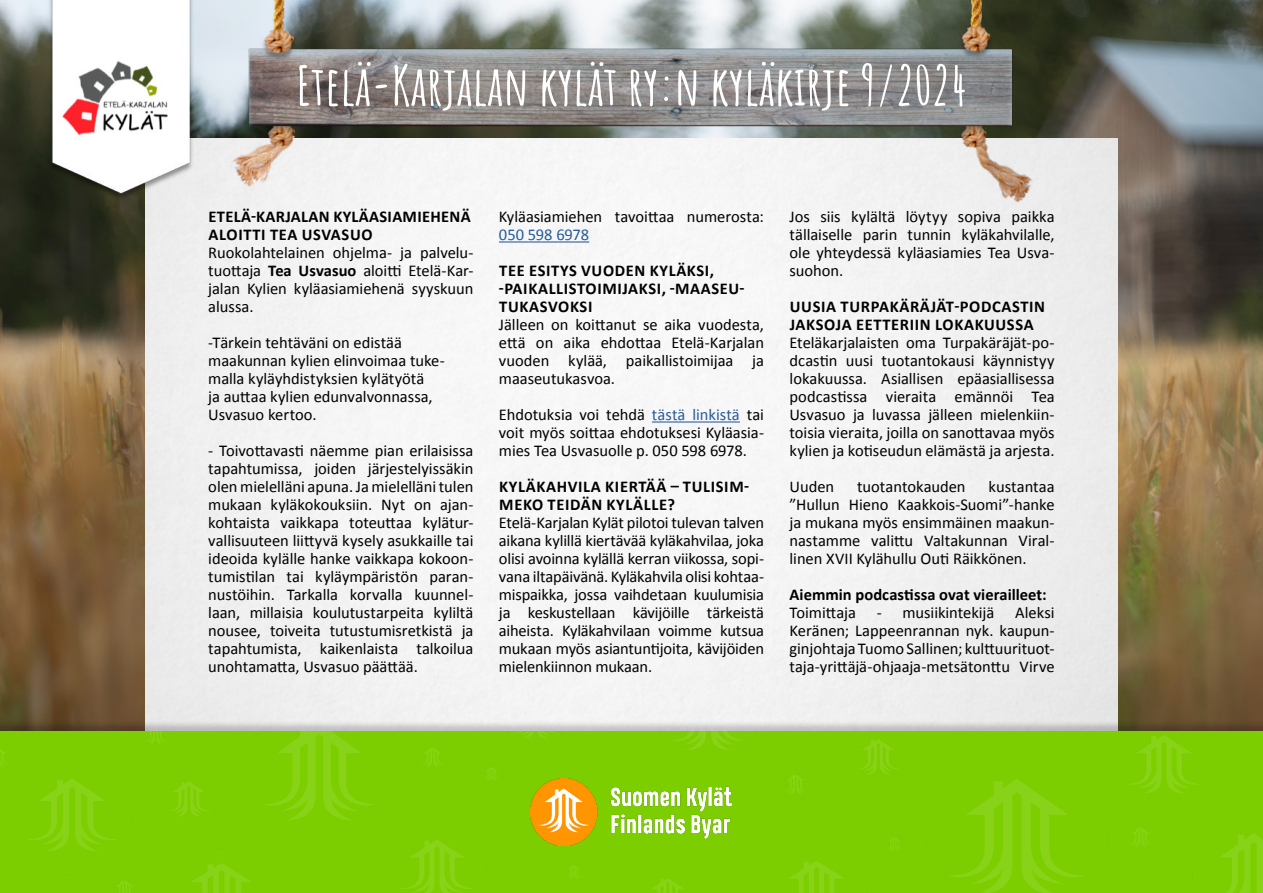
<style>
.page{position:relative;width:1263px;height:893px;background:#fff}
.page>*{position:absolute;margin:0;border:0;box-sizing:border-box;transform-origin:0 0}
.t1{font:700 54px "Amatic SC";color:#fff}
.t2{font:16.5px/18px "Calibri";letter-spacing:-.005em;color:#000;text-align:justify}
.t3{font:700 16.5px/18px "Calibri";letter-spacing:.04em;color:#000}
.t4{font:700 16.5px/18px "Calibri";letter-spacing:.02em;color:#000}
.t5{font:700 16.5px "Calibri";letter-spacing:.005em;color:#000}
.t6{font:16.5px "Calibri";letter-spacing:-.01em;color:#275b9b}
.s1{font-weight:700}
.s2{color:#275b9b}
</style>
<div class="page">
<img style="left:1117px;top:0;width:146px;height:720px">
<img style="left:0;top:0;width:145px;height:720px">
<img style="left:132px;top:0;width:999px;height:213px">
<img style="left:47px;top:0;width:148px;height:204px">
<div style="left:0;top:720px;width:1263px;height:173px;background:#000;opacity:.2"></div>
<div style="left:0;top:731px;width:1263px;height:162px;background:#7cce00"></div>
<img style="left:530px;top:779px;width:202px;height:67px">
<img style="left:902px;top:726px;width:227px;height:167px">
<img style="left:172px;top:782px;width:34px;height:34px">
<img style="left:861px;top:731px;width:53px;height:61px">
<img style="left:653px;top:878px;width:30px;height:15px">
<img style="left:516px;top:731px;width:39px;height:7px">
<img style="left:1120px;top:824px;width:28px;height:32px">
<img style="left:787px;top:775px;width:16px;height:18px">
<img style="left:890px;top:834px;width:18px;height:23px">
<img style="left:570px;top:866px;width:9px;height:12px">
<img style="left:487px;top:768px;width:9px;height:12px">
<img style="left:424px;top:748px;width:16px;height:18px">
<img style="left:119px;top:888px;width:11px;height:5px">
<img style="left:147px;top:731px;width:17px;height:13px">
<img style="left:266px;top:731px;width:107px;height:89px">
<img style="left:402px;top:840px;width:70px;height:53px">
<img style="left:646px;top:731px;width:98px;height:49px">
<img style="left:0;top:750px;width:132px;height:138px">
<img style="left:192px;top:863px;width:59px;height:30px">
<img style="left:790px;top:861px;width:53px;height:32px">
<img style="left:1221px;top:834px;width:42px;height:59px">
<img style="left:1101px;top:731px;width:97px;height:93px">
<hr style="left:499px;top:241px;width:90px;height:2px;background:#275b9b">
<hr style="left:652px;top:421px;width:88px;height:2px;background:#275b9b">
<h1 class="t1" style="left:296px;top:44px;width:672px">Etelä-Karjalan kylät ry:n kyläkirje 9/2024</h1>
<p class="t4" style="left:209px;top:207px;width:264px">ETELÄ-KARJALAN KYLÄASIAMIEHENÄ<br>ALOITTI TEA USVASUO</p>
<p class="t2" style="left:208px;top:243px;width:267px">Ruokolahtelainen ohjelma- ja palvelu&shy;tuottaja <span class="s1">Tea Usvasuo</span> aloitti Etelä-Kar&shy;jalan Kylien kyläasiamiehenä syyskuun alussa.</p>
<p class="t2" style="left:208px;top:333px;width:238px;text-align:left">-Tärkein tehtäväni on edistää maakunnan kylien elinvoimaa tuke&shy;malla kyläyhdistyksien kylätyötä<br>ja auttaa kylien edunvalvonnassa,<br>Usvasuo kertoo.</p>
<p class="t2" style="left:208px;top:441px;width:267px">- Toivottavasti näemme pian erilaisissa tapahtumissa, joiden järjestelyissäkin olen mielelläni apuna. Ja mielelläni tulen mukaan kyläkokouksiin. Nyt on ajan&shy;kohtaista vaikkapa toteuttaa kylätur&shy;vallisuuteen liittyvä kysely asukkaille tai ideoida kylälle hanke vaikkapa kokoon&shy;tumistilan tai kyläympäristön paran&shy;nustöihin. Tarkalla korvalla kuunnel&shy;laan, millaisia koulutustarpeita kyliltä nousee, toiveita tutustumisretkistä ja tapahtumista, kaikenlaista talkoilua unohtamatta, Usvasuo päättää.</p>
<p class="t2" style="left:499px;top:207px;width:267px">Kyläasiamiehen tavoittaa numerosta:</p>
<p class="t6" style="left:499px;top:223px;width:92px">050 598 6978</p>
<p class="t3" style="left:499px;top:261px;width:247px">TEE ESITYS VUODEN KYLÄKSI, -PAIKALLISTOIMIJAKSI, -MAASEU-<br>TUKASVOKSI</p>
<p class="t2" style="left:499px;top:315px;width:267px">Jälleen on koittanut se aika vuodesta, että on aika ehdottaa Etelä-Karjalan vuoden kylää, paikallistoimijaa ja maaseutukasvoa.</p>
<p class="t2" style="left:499px;top:405px;width:267px">Ehdotuksia voi tehdä <span class="s2">tästä linkistä</span> tai voit myös soittaa ehdotuksesi Kyläasia&shy;mies Tea Usvasuolle p. 050 598 6978.</p>
<p class="t3" style="left:499px;top:477px;width:251px">KYLÄKAHVILA KIERTÄÄ – TULISIM-<br>MEKO TEIDÄN KYLÄLLE?</p>
<p class="t2" style="left:499px;top:513px;width:267px">Etelä-Karjalan Kylät pilotoi tulevan talven aikana kylillä kiertävää kyläkahvilaa, joka olisi avoinna kylällä kerran viikossa, sopi&shy;vana iltapäivänä. Kyläkahvila olisi kohtaa&shy;mispaikka, jossa vaihdetaan kuulumisia ja keskustellaan kävijöille tärkeistä aiheista. Kyläkahvilaan voimme kutsua mukaan myös asiantuntijoita, kävijöiden mielenkiinnon mukaan.</p>
<p class="t2" style="left:789px;top:207px;width:267px">Jos siis kylältä löytyy sopiva paikka tällaiselle parin tunnin kyläkahvilalle, ole yhteydessä kyläasiamies Tea Usva&shy;suohon.</p>
<p class="t3" style="left:790px;top:297px;width:257px">UUSIA TURPAKÄRÄJÄT-PODCASTIN<br>JAKSOJA EETTERIIN LOKAKUUSSA</p>
<p class="t2" style="left:789px;top:333px;width:267px">Eteläkarjalaisten oma Turpakäräjät-po&shy;dcastin uusi tuotantokausi käynnistyy lokakuussa. Asiallisen epäasiallisessa podcastissa vieraita emännöi Tea Usvasuo ja luvassa jälleen mielenkiin&shy;toisia vieraita, joilla on sanottavaa myös kylien ja kotiseudun elämästä ja arjesta.</p>
<p class="t2" style="left:789px;top:477px;width:46px">Uuden</p>
<p class="t2" style="left:857px;top:477px;width:110px">tuotantokauden</p>
<p class="t2" style="left:789px;top:477px;width:267px;text-indent:199px">kustantaa ”Hullun Hieno Kaakkois-Suomi”-hanke ja mukana myös ensimmäinen maakun&shy;nastamme valittu Valtakunnan Viral&shy;linen XVII Kylähullu Outi Räikkönen.</p>
<p class="t5" style="left:789px;top:583px;width:259px">Aiemmin podcastissa ovat vierailleet:</p>
<p class="t2" style="left:789px;top:603px;width:68px">Toimittaja</p>
<p class="t2" style="left:877px;top:603px;width:119px">- musiikintekijä</p>
<p class="t2" style="left:789px;top:603px;width:267px;text-indent:226px">Aleksi Keränen; Lappeenrannan nyk. kaupun&shy;ginjohtaja Tuomo Sallinen; kulttuurituot&shy;taja-yrittäjä-ohjaaja-metsätonttu Virve</p>
</div>
